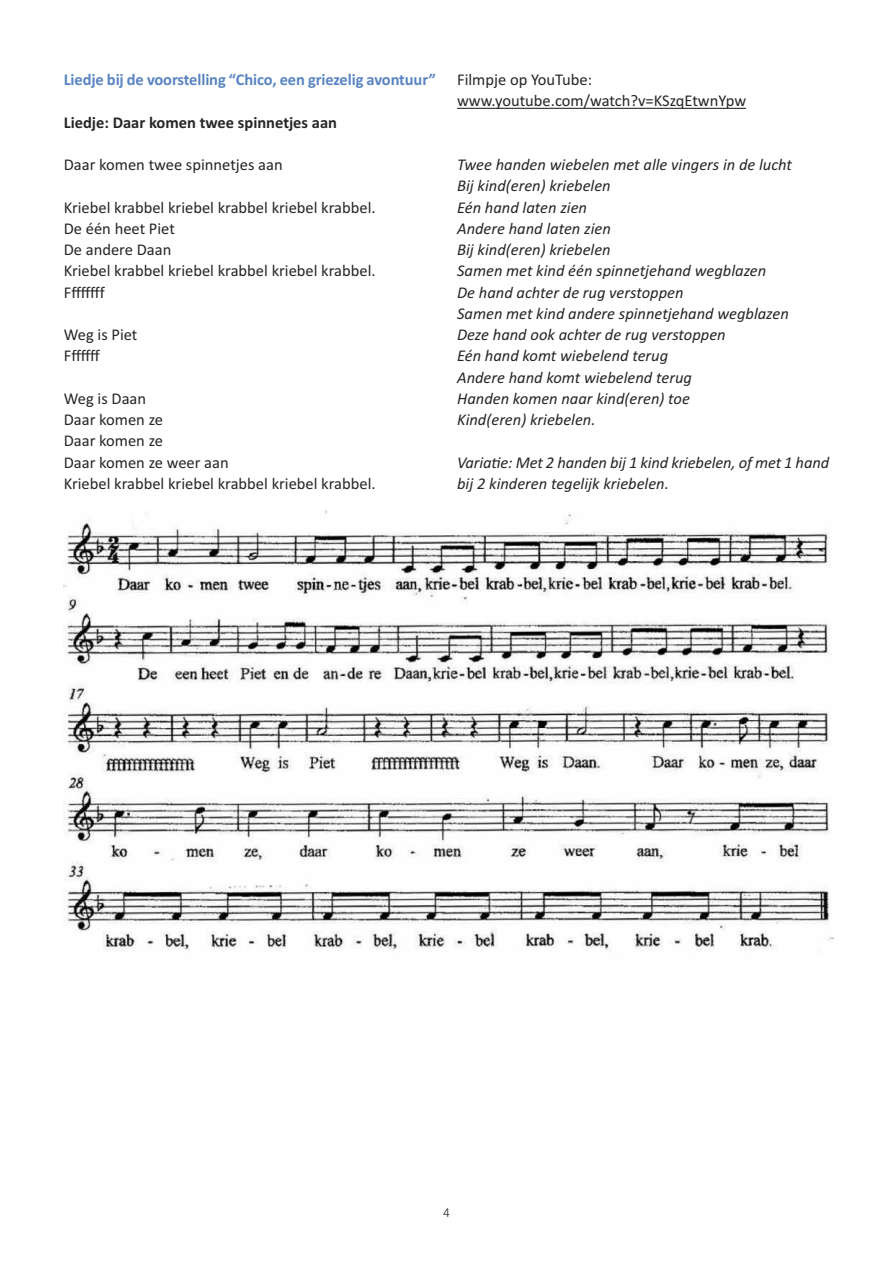
<style>
.page{position:relative;width:893px;height:1263px;background:#fff}
.page>*{position:absolute;margin:0;border:0;box-sizing:border-box;transform-origin:0 0}
.t1{font:italic 16.5px/21.3px "Calibri";color:#272627}
.t2{font:16.5px/21.3px "Calibri";color:#272627}
.t3{font:700 16.5px "Calibri";letter-spacing:-.005em;color:#5984c3}
.t4{font:700 16.5px "Calibri";color:#272627}
.t5{font:300 13.5px "Calibri";color:#272627}
</style>
<div class="page">
<hr style="left:457px;top:108px;width:289px;height:1px;background:#272627">
<img style="left:63px;top:510px;width:770px;height:442px">
<p class="t3" style="left:64px;top:70px;width:374px">Liedje bij de voorstelling “chico, een griezelig avontuur”</p>
<p class="t4" style="left:64px;top:112px;width:275px">Liedje: Daar komen twee spinnetjes aan</p>
<p class="t2" style="left:64px;top:154px;width:220px">Daar komen twee spinnetjes aan</p>
<p class="t2" style="left:64px;top:196px;width:313px">Kriebel krabbel kriebel krabbel kriebel krabbel.<br>De één heet Piet<br>De andere Daan<br>Kriebel krabbel kriebel krabbel kriebel krabbel.<br>Ffffffff</p>
<p class="t2" style="left:64px;top:324px;width:75px">Weg is Piet<br>Fffffff</p>
<p class="t2" style="left:64px;top:388px;width:313px">Weg is Daan<br>Daar komen ze<br>Daar komen ze<br>Daar komen ze weer aan<br>Kriebel krabbel kriebel krabbel kriebel krabbel.</p>
<p class="t2" style="left:457px;top:69px;width:290px">Filmpje op YouTube: www.youtube.com/watch?v=KSzqEtwnYpw</p>
<p class="t1" style="left:457px;top:154px;width:336px">Twee handen wiebelen met alle vingers in de lucht<br>Bij kind(eren) kriebelen<br>Eén hand laten zien<br>Andere hand laten zien<br>Bij kind(eren) kriebelen<br>Samen met kind één spinnetjehand wegblazen<br>De hand achter de rug verstoppen<br>Samen met kind andere spinnetjehand wegblazen<br>Deze hand ook achter de rug verstoppen<br>Eén hand komt wiebelend terug<br>Andere hand komt wiebelend terug<br>Handen komen naar kind(eren) toe<br>Kind(eren) kriebelen.</p>
<p class="t1" style="left:457px;top:451px;width:374px">Variatie: Met 2 handen bij 1 kind kriebelen, of met 1 hand bij 2 kinderen tegelijk kriebelen.</p>
<p class="t5" style="left:443px;top:1204px;width:8px">4</p>
</div>
